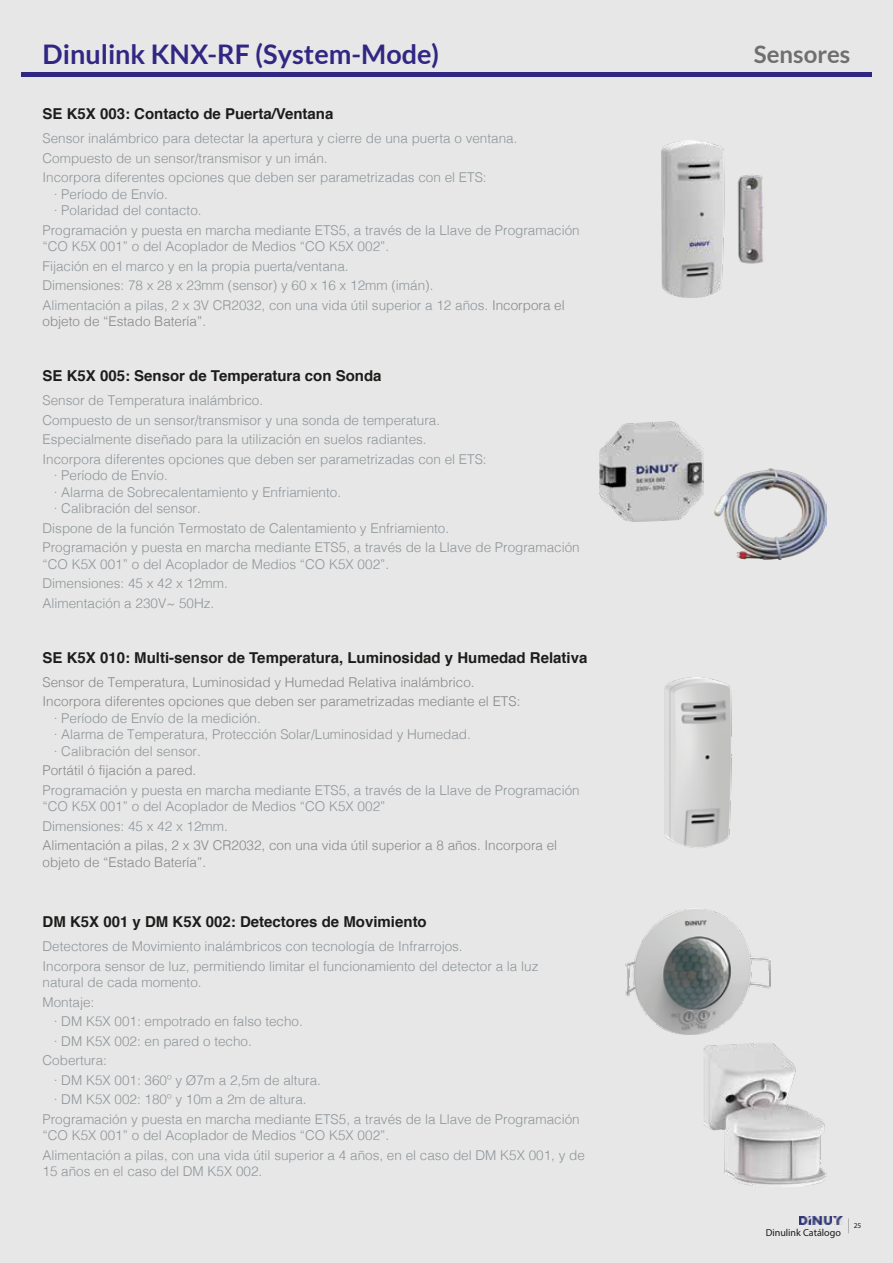
<style>
.page{position:relative;width:893px;height:1263px;background:#e8e7e7}
.page>*{position:absolute;margin:0;border:0;box-sizing:border-box;transform-origin:0 0}
.t1{font:700 27px "Lato";color:#302783}
.t2{font:700 24px "Lato";color:#6f6f6f}
.t3{font:700 15px "Helvetica";color:#1c1c1b}
.t4{font:300 13.5px/19.5px "Helvetica";color:#8d9599}
.t5{font:300 13.5px/19.5px "Helvetica";color:#878787}
.t6{font:10.2px "Myriad Pro";color:#1c1c1b}
.t7{font:7.5px "Myriad Pro";color:#1c1c1b}
.s1{color:#878787}
</style>
<div class="page">
<div style="left:21px;top:72px;width:851px;height:5px;background:#302783"></div>
<img style="left:799px;top:1217px;width:43px;height:7px">
<img style="left:662px;top:140px;width:101px;height:157px">
<img style="left:714px;top:468px;width:112px;height:91px">
<img style="left:599px;top:421px;width:104px;height:100px">
<img style="left:626px;top:909px;width:144px;height:125px">
<img style="left:704px;top:1043px;width:122px;height:143px">
<img style="left:664px;top:677px;width:68px;height:171px">
<h1 class="t1" style="left:43px;top:38px;width:398px">Dinulink KNX-RF (System-Mode)</h1>
<h2 class="t2" style="left:754px;top:41px;width:98px">Sensores</h2>
<p class="t3" style="left:43px;top:102px;width:292px">SE K5X 003: Contacto de Puerta/Ventana</p>
<p class="t4" style="left:43px;top:128px;width:476px">Sensor inalámbrico para detectar la apertura y cierre de una puerta o ventana.<br>Compuesto de un sensor/transmisor y un imán.<br>Incorpora diferentes opciones que deben ser parametrizadas con el ETS:</p>
<p class="t4" style="left:54px;top:185px;width:149px;line-height:16.5px">· Período de Envío.<br>· Polaridad del contacto.</p>
<p class="t4" style="left:43px;top:221px;width:539px;line-height:16.5px">Programación y puesta en marcha mediante ETS5, a través de la Llave de Programación “CO K5X 001” o del Acoplador de Medios “CO K5X 002”.</p>
<p class="t4" style="left:43px;top:255px;width:524px">Fijación en el marco y en la propia puerta/ventana.<br>Dimensiones: 78 x 28 x 23mm (sensor) y 60 x 16 x 12mm (imán).<br>Alimentación a pilas, 2 x 3V CR2032, con una vida útil superior a 12 años. <span class="s1">Incorpora el</span></p>
<p class="t5" style="left:43px;top:311px;width:165px">objeto de “Estado Batería”.</p>
<p class="t3" style="left:43px;top:364px;width:341px">SE K5X 005: Sensor de Temperatura con Sonda</p>
<p class="t4" style="left:43px;top:390px;width:446px">Sensor de Temperatura inalámbrico.<br>Compuesto de un sensor/transmisor y una sonda de temperatura.<br>Especialmente diseñado para la utilización en suelos radiantes.<br>Incorpora diferentes opciones que deben ser parametrizadas con el ETS:</p>
<p class="t4" style="left:54px;top:466px;width:289px;line-height:16.5px">· Período de Envío.<br>· Alarma de Sobrecalentamiento y Enfriamiento. · Calibración del sensor.</p>
<p class="t4" style="left:43px;top:517px;width:539px">Dispone de la función Termostato de Calentamiento y Enfriamiento.<br>Programación y puesta en marcha mediante ETS5, a través de la Llave de Programación</p>
<p class="t4" style="left:43px;top:553px;width:348px">“CO K5X 001” o del Acoplador de Medios “CO K5X 002”.<br>Dimensiones: 45 x 42 x 12mm.<br>Alimentación a 230V~ 50Hz.</p>
<p class="t3" style="left:43px;top:645px;width:546px">SE K5X 010: Multi-sensor de Temperatura, Luminosidad y Humedad Relativa</p>
<p class="t5" style="left:43px;top:671px;width:479px">Sensor de Temperatura, Luminosidad y Humedad Relativa inalámbrico.<br>Incorpora diferentes opciones que deben ser parametrizadas mediante el ETS:</p>
<p class="t4" style="left:54px;top:709px;width:419px;line-height:16.5px">· Período de Envío de la medición.<br>· Alarma de Temperatura, Protección Solar/Luminosidad y Humedad. · Calibración del sensor.</p>
<p class="t5" style="left:43px;top:760px;width:155px">Portátil ó fijación a pared.</p>
<p class="t4" style="left:43px;top:781px;width:539px;line-height:16.5px">Programación y puesta en marcha mediante ETS5, a través de la Llave de Programación “CO K5X 001” o del Acoplador de Medios “CO K5X 002”</p>
<p class="t4" style="left:43px;top:815px;width:187px">Dimensiones: 45 x 42 x 12mm.</p>
<p class="t5" style="left:43px;top:836px;width:516px;line-height:16.5px">Alimentación a pilas, 2 x 3V CR2032, con una vida útil superior a 8 años. Incorpora el objeto de “Estado Batería”.</p>
<p class="t3" style="left:43px;top:910px;width:386px">DM K5X 001 y DM K5X 002: Detectores de Movimiento</p>
<p class="t4" style="left:43px;top:936px;width:497px">Detectores de Movimiento inalámbricos con tecnología de Infrarrojos.<br>Incorpora sensor de luz, permitiendo limitar el funcionamiento del detector a la luz</p>
<p class="t4" style="left:43px;top:972px;width:161px">natural de cada momento.<br>Montaje:</p>
<p class="t4" style="left:54px;top:1011px;width:251px">· DM K5X 001: empotrado en falso techo.</p>
<p class="t4" style="left:54px;top:1030px;width:200px">· DM K5X 002: en pared o techo.</p>
<p class="t4" style="left:43px;top:1050px;width:66px">Cobertura:</p>
<p class="t4" style="left:54px;top:1069px;width:269px">· DM K5X 001: 360º y Ø7m a 2,5m de altura.</p>
<p class="t4" style="left:54px;top:1089px;width:254px">· DM K5X 002: 180º y 10m a 2m de altura.</p>
<p class="t4" style="left:43px;top:1108px;width:539px">Programación y puesta en marcha mediante ETS5, a través de la Llave de Programación</p>
<p class="t4" style="left:43px;top:1125px;width:544px">“CO K5X 001” o del Acoplador de Medios “CO K5X 002”.<br>Alimentación a pilas, con una vida útil superior a 4 años, en el caso del DM K5X 001, y de</p>
<p class="t4" style="left:43px;top:1161px;width:221px">15 años en el caso del DM K5X 002.</p>
<p class="t6" style="left:766px;top:1226px;width:77px">Dinulink Catálogo</p>
<p class="t7" style="left:854px;top:1221px;width:9px">25</p>
</div>
